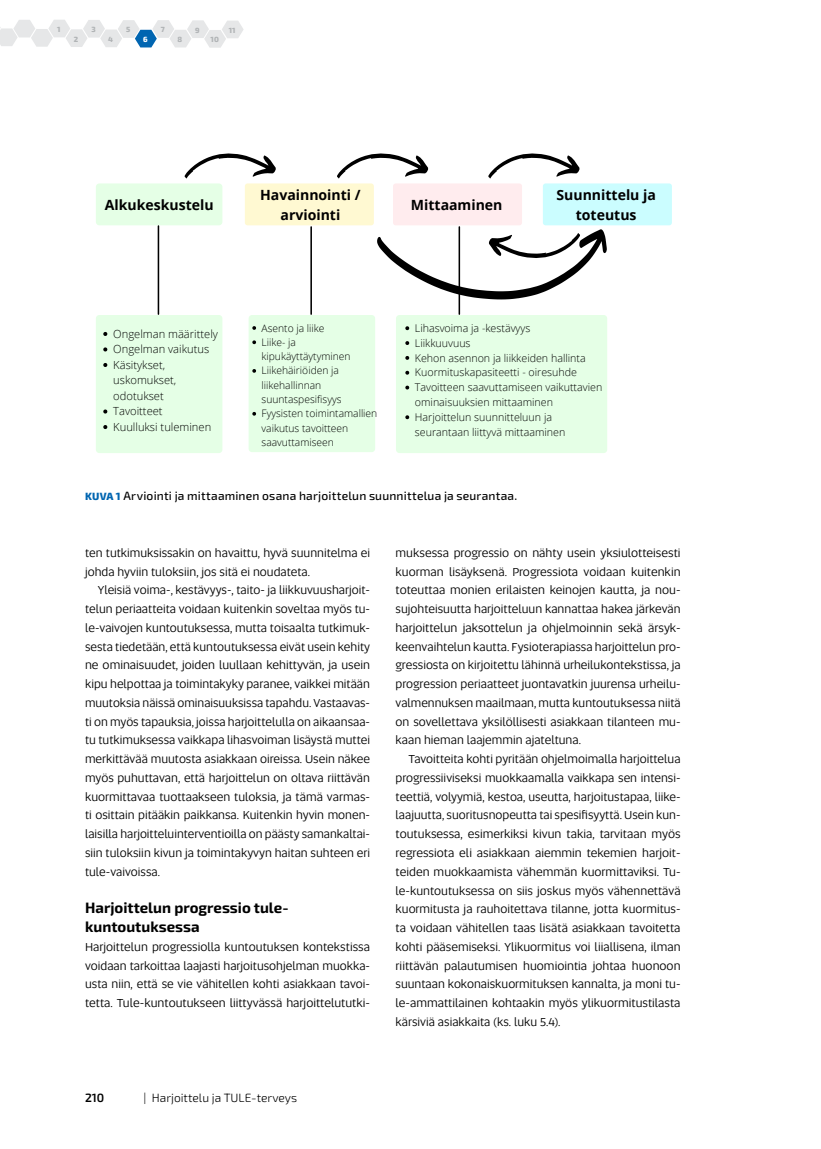
<style>
.page{position:relative;width:821px;height:1149px;background:#fff}
.page>*{position:absolute;margin:0;border:0;box-sizing:border-box;transform-origin:0 0}
.t1{font:700 15px/18.8px "Exo 2";color:#000}
.t2{font:700 14.1px/19.5px "Open Sans";color:#000;text-align:center}
.P_oletus{font:12px/18.8px "Altis";color:#000;text-align:justify}
.P_ei_sis{font:12px/18.8px "Altis";color:#000;text-align:justify}
.Kuvateksti{font:500 12px "Exo 2";letter-spacing:.015em;color:#000}
.t3{font:300 12px "Exo 2";color:#000}
.t4{font:600 12px "Exo 2";color:#000}
.t5{font:300 11.1px/15.5px "Open Sans";color:#000}
.t6{font:300 10.65px/14.9px "Open Sans";color:#000}
.t7{font:300 10.35px/14.2px "Open Sans";color:#000}
.t8{font:800 7.5px "Exo 2";color:#b1b4b6}
.t9{font:800 7.5px "Exo 2";color:#fff}
.s1{font-weight:800;font-size:10.5px;color:#0065b1}
</style>
<div class="page">
<div style="left:96px;top:183px;width:126px;height:42px;background:#e5ffe6;border-radius:3px"></div>
<div style="left:245px;top:183px;width:129px;height:42px;background:#fff9d2;border-radius:3px"></div>
<div style="left:393px;top:183px;width:129px;height:42px;background:#ffecee;border-radius:3px"></div>
<div style="left:543px;top:183px;width:129px;height:42px;background:#cbfdff;border-radius:3px"></div>
<svg style="left:184px;top:153px;width:92px;height:25px"></svg>
<svg style="left:337px;top:153px;width:92px;height:25px"></svg>
<svg style="left:488px;top:153px;width:92px;height:25px"></svg>
<hr style="left:158px;top:226px;width:1px;height:88px;background:#000">
<hr style="left:310px;top:227px;width:2px;height:87px;background:#000">
<hr style="left:458px;top:227px;width:2px;height:87px;background:#000">
<div style="left:96px;top:315px;width:126px;height:138px;background:#e5ffe6;border-radius:3px"></div>
<div style="left:249px;top:315px;width:126px;height:137px;background:#e5ffe6;border-radius:3px"></div>
<div style="left:396px;top:315px;width:211px;height:138px;background:#e5ffe6;border-radius:3px"></div>
<svg style="left:377px;top:229px;width:230px;height:70px"></svg>
<svg style="left:103px;top:332px;width:4px;height:4px"></svg>
<svg style="left:103px;top:347px;width:4px;height:4px"></svg>
<svg style="left:103px;top:363px;width:4px;height:4px"></svg>
<svg style="left:103px;top:409px;width:4px;height:4px"></svg>
<svg style="left:103px;top:425px;width:4px;height:4px"></svg>
<svg style="left:405px;top:326px;width:4px;height:4px"></svg>
<svg style="left:405px;top:341px;width:4px;height:4px"></svg>
<svg style="left:405px;top:356px;width:4px;height:4px"></svg>
<svg style="left:405px;top:370px;width:4px;height:4px"></svg>
<svg style="left:405px;top:385px;width:4px;height:4px"></svg>
<svg style="left:405px;top:415px;width:4px;height:4px"></svg>
<svg style="left:252px;top:326px;width:4px;height:4px"></svg>
<svg style="left:252px;top:340px;width:4px;height:4px"></svg>
<svg style="left:252px;top:369px;width:4px;height:3px"></svg>
<svg style="left:252px;top:412px;width:4px;height:3px"></svg>
<svg style="left:0;top:20px;width:244px;height:28px"></svg>
<p class="t8" style="left:57px;top:24px;width:5px">1</p>
<p class="t8" style="left:126px;top:24px;width:6px">5</p>
<p class="t8" style="left:161px;top:24px;width:6px">7</p>
<p class="t8" style="left:229px;top:25px;width:8px">11</p>
<p class="t8" style="left:74px;top:34px;width:6px">2</p>
<p class="t9" style="left:143px;top:34px;width:6px">6</p>
<p class="t8" style="left:178px;top:34px;width:6px">8</p>
<p class="t8" style="left:91px;top:24px;width:6px">3</p>
<p class="t8" style="left:195px;top:25px;width:6px">9</p>
<p class="t8" style="left:108px;top:34px;width:6px">4</p>
<p class="t8" style="left:210px;top:34px;width:10px">10</p>
<p class="t2" style="left:105px;top:194px;width:110px">Alkukeskustelu</p>
<p class="t2" style="left:260px;top:185px;width:102px">Havainnointi / arviointi</p>
<p class="t2" style="left:411px;top:194px;width:93px">Mittaaminen</p>
<p class="t2" style="left:556px;top:185px;width:101px">Suunnittelu ja toteutus</p>
<p class="t7" style="left:261px;top:320px;width:117px">Asento ja liike<br>Liike- ja kipukäyttäytyminen<br>Liikehäiriöiden ja liikehallinnan suuntaspesifisyys<br>Fyysisten toimintamallien vaikutus tavoitteen saavuttamiseen</p>
<p class="t5" style="left:113px;top:326px;width:106px">Ongelman määrittely<br>Ongelman vaikutus<br>Käsitykset, uskomukset, odotukset<br>Tavoitteet<br>Kuulluksi tuleminen</p>
<p class="t6" style="left:415px;top:320px;width:189px">Lihasvoima ja -kestävyys<br>Liikkuuvuus<br>Kehon asennon ja liikkeiden hallinta<br>Kuormituskapasiteetti - oiresuhde<br>Tavoitteen saavuttamiseen vaikuttavien ominaisuuksien mittaaminen<br>Harjoittelun suunnitteluun ja seurantaan liittyvä mittaaminen</p>
<p class="Kuvateksti" style="left:85px;top:487px;width:434px"><span class="s1">KUVA 1</span> Arviointi ja mittaaminen osana harjoittelun suunnittelua ja seurantaa.</p>
<p class="P_ei_sis" style="left:85px;top:542px;width:286px">ten tutkimuksissakin on havaittu, hyvä suunnitelma ei johda hyviin tuloksiin, jos sitä ei noudateta.</p>
<p class="P_oletus" style="left:85px;top:580px;width:286px;text-indent:13px">Yleisiä voima-, kestävyys-, taito- ja liikkuvuusharjoit&shy;telun periaatteita voidaan kuitenkin soveltaa myös tu&shy;le-vaivojen kuntoutuksessa, mutta toisaalta tutkimuk&shy;sesta tiedetään, että kuntoutuksessa eivät usein kehity ne ominaisuudet, joiden luullaan kehittyvän, ja usein kipu helpottaa ja toimintakyky paranee, vaikkei mitään muutoksia näissä ominaisuuksissa tapahdu. Vastaavas&shy;ti on myös tapauksia, joissa harjoittelulla on aikaansaa&shy;tu tutkimuksessa vaikkapa lihasvoiman lisäystä muttei merkittävää muutosta asiakkaan oireissa. Usein näkee myös puhuttavan, että harjoittelun on oltava riittävän kuormittavaa tuottaakseen tuloksia, ja tämä varmas&shy;ti osittain pitääkin paikkansa. Kuitenkin hyvin monen&shy;laisilla harjoitteluinterventioilla on päästy samankaltai&shy;siin tuloksiin kivun ja toimintakyvyn haitan suhteen eri tule-vaivoissa.</p>
<h2 class="t1" style="left:85px;top:897px;width:205px">Harjoittelun progressio tule&shy;kuntoutuksessa</h2>
<p class="P_ei_sis" style="left:85px;top:936px;width:286px">Harjoittelun progressiolla kuntoutuksen kontekstissa voidaan tarkoittaa laajasti harjoitusohjelman muokka&shy;usta niin, että se vie vähitellen kohti asiakkaan tavoi&shy;tetta. Tule-kuntoutukseen liittyvässä harjoittelututki-</p>
<p class="P_ei_sis" style="left:395px;top:542px;width:286px">muksessa progressio on nähty usein yksiulotteisesti kuorman lisäyksenä. Progressiota voidaan kuitenkin toteuttaa monien erilaisten keinojen kautta, ja nou&shy;sujohteisuutta harjoitteluun kannattaa hakea järkevän harjoittelun jaksottelun ja ohjelmoinnin sekä ärsyk&shy;keenvaihtelun kautta. Fysioterapiassa harjoittelun pro&shy;gressiosta on kirjoitettu lähinnä urheilukontekstissa, ja progression periaatteet juontavatkin juurensa urheilu&shy;valmennuksen maailmaan, mutta kuntoutuksessa niitä on sovellettava yksilöllisesti asiakkaan tilanteen mu&shy;kaan hieman laajemmin ajateltuna.</p>
<p class="P_oletus" style="left:395px;top:749px;width:286px;text-indent:13px">Tavoitteita kohti pyritään ohjelmoimalla harjoittelua progressiiviseksi muokkaamalla vaikkapa sen intensi&shy;teettiä, volyymiä, kestoa, useutta, harjoitustapaa, liike&shy;laajuutta, suoritusnopeutta tai spesifisyyttä. Usein kun&shy;toutuksessa, esimerkiksi kivun takia, tarvitaan myös regressiota eli asiakkaan aiemmin tekemien harjoit&shy;teiden muokkaamista vähemmän kuormittaviksi. Tu&shy;le-kuntoutuksessa on siis joskus myös vähennettävä kuormitusta ja rauhoitettava tilanne, jotta kuormitus&shy;ta voidaan vähitellen taas lisätä asiakkaan tavoitetta kohti pääsemiseksi. Ylikuormitus voi liiallisena, ilman riittävän palautumisen huomiointia johtaa huonoon suuntaan kokonaiskuormituksen kannalta, ja moni tu&shy;le-ammattilainen kohtaakin myös ylikuormitustilasta kärsiviä asiakkaita (ks. luku 5.4).</p>
<p class="t4" style="left:85px;top:1088px;width:21px">210</p>
<p class="t3" style="left:144px;top:1088px;width:155px">| Harjoittelu ja TULE-terveys</p>
</div>
